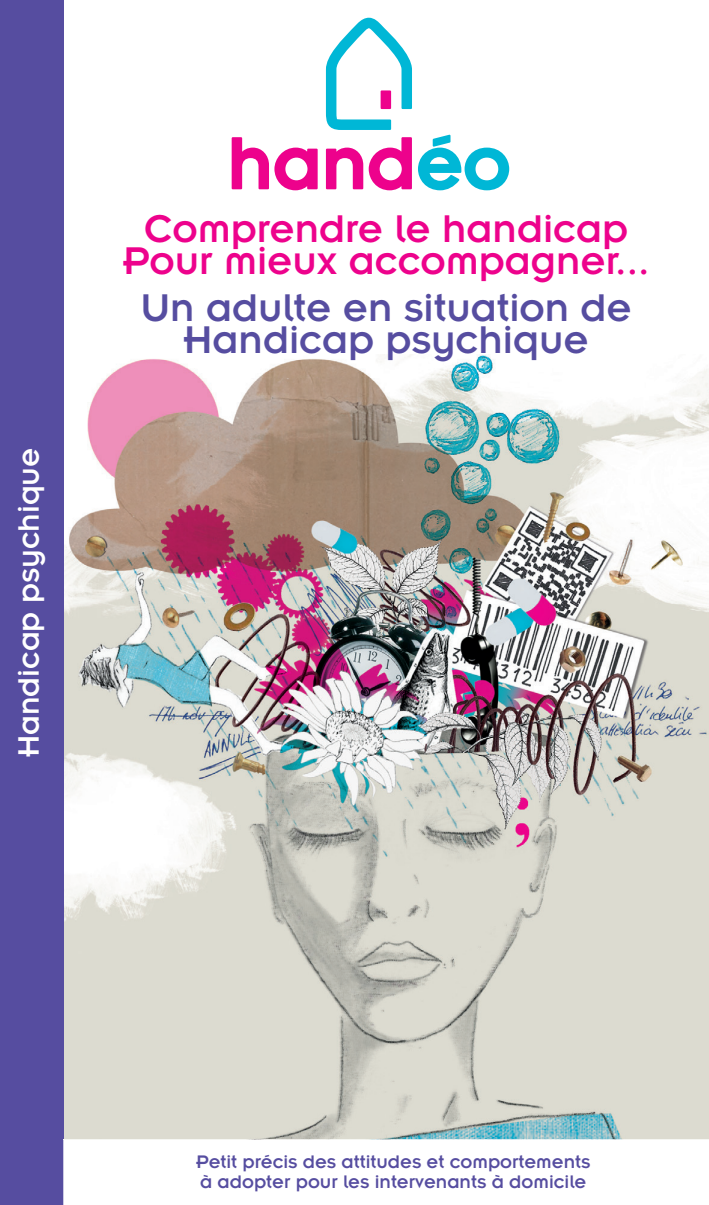
<style>
.page{position:relative;width:709px;height:1205px;background:#fff}
.page>*{position:absolute;margin:0;border:0;box-sizing:border-box;transform-origin:0 0}
.t1{font:42.5px/32.5px "Insignia LT Std";color:#ed028c;text-align:center}
.t2{font:42.5px/32.5px "Insignia LT Std";color:#564da0;text-align:center}
.t3{font:32.5px "Insignia LT Std";color:#fff}
.t4{font:20px/20px "Insignia LT Std";color:#564da0}
</style>
<div class="page">
<img style="left:63px;top:355px;width:646px;height:784px">
<div style="left:0;top:0;width:63px;height:1205px;background:#564da0"></div>
<svg style="left:232px;top:137px;width:86px;height:53px"></svg>
<svg style="left:326px;top:148px;width:37px;height:41px"></svg>
<svg style="left:369px;top:137px;width:43px;height:53px"></svg>
<svg style="left:418px;top:135px;width:91px;height:55px"></svg>
<svg style="left:326px;top:18px;width:86px;height:112px"></svg>
<img style="left:63px;top:1139px;width:646px;height:1px">
<h2 class="t3" style="left:12px;top:757px;width:311px;rotate:-90deg">Handicap psychique</h2>
<h1 class="t1" style="left:123px;top:212px;width:528px">Comprendre le handicap<br>Pour mieux accompagner...</h1>
<h1 class="t2" style="left:140px;top:291px;width:493px">Un adulte en situation de<br>Handicap psychique</h1>
<p class="t4" style="left:196px;top:1152px;width:396px">Petit précis des attitudes et comportements à adopter pour les intervenants à domicile</p>
</div>
